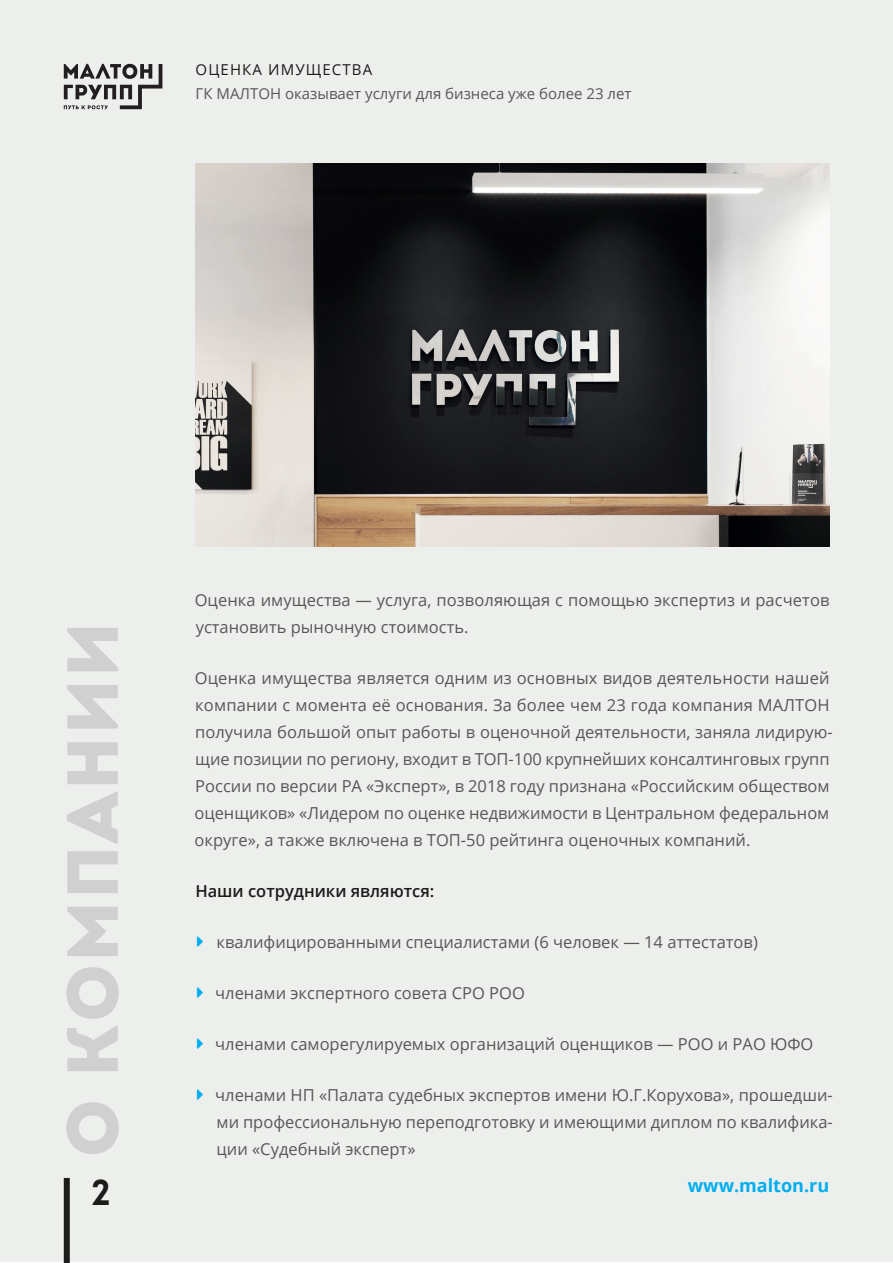
<style>
.page{position:relative;width:893px;height:1263px;background:#fff}
.page>*{position:absolute;margin:0;border:0;box-sizing:border-box;transform-origin:0 0}
.t1{font:900 72px "Intro";letter-spacing:.04em;color:#d0d0d0}
.t2{font:700 36px "Intro";color:#1d1c1b}
.t3{font:700 18px "Open Sans";color:#00aeef}
.Main_P{font:16.5px/27px "Open Sans";color:#575756}
.Main_P-2{font:600 16.5px "Open Sans";color:#1d1c1b}
.t4{font:15px "Open Sans";color:#575756}
.t5{font:15px "Open Sans";letter-spacing:.075em;color:#1d1c1b}
</style>
<div class="page">
<div style="left:1px;top:1px;width:892px;height:1261px;background:#edefed"></div>
<div style="left:64px;top:1178px;width:6px;height:85px;background:#1d1c1b"></div>
<svg style="left:64px;top:63px;width:98px;height:46px"></svg>
<img style="left:196px;top:164px;width:633px;height:382px">
<p class="t5" style="left:196px;top:60px;width:178px">ОЦЕНКА ИМУЩЕСТВА</p>
<p class="t4" style="left:196px;top:84px;width:437px">ГК МАЛТОН оказывает услуги для бизнеса уже более 23 лет</p>
<p class="t1" style="left:45px;top:1157px;width:536px;rotate:-90deg">О КОМПАНИИ</p>
<p class="Main_P" style="left:195px;top:586px;width:636px">Оценка имущества — услуга, позволяющая с помощью экспертиз и расчетов установить рыночную стоимость.</p>
<p class="Main_P" style="left:195px;top:664px;width:640px">Оценка имущества является одним из основных видов деятельности нашей компании с момента её основания. За более чем 23 года компания МАЛТОН получила большой опыт работы в оценочной деятельности, заняла лидирую&shy;щие позиции по региону, входит в ТОП-100 крупнейших консалтинговых групп России по версии РА «Эксперт», в 2018 году признана «Российским обществом оценщиков» «Лидером по оценке недвижимости в Центральном федеральном округе», а также включена в ТОП-50 рейтинга оценочных компаний.</p>
<p class="Main_P-2" style="left:195px;top:879px;width:241px">Наши сотрудники являются:</p>
<p class="Main_P" style="left:217px;top:928px;width:543px">квалифицированными специалистами (6 человек — 14 аттестатов)</p>
<p class="Main_P" style="left:215px;top:979px;width:311px">членами экспертного совета СРО РОО</p>
<p class="Main_P" style="left:215px;top:1030px;width:600px">членами саморегулируемых организаций оценщиков — РОО и РАО ЮФО</p>
<p class="Main_P" style="left:215px;top:1081px;width:619px;text-align:justify">членами НП «Палата судебных экспертов имени Ю.Г.Корухова», прошедши&shy;ми профессиональную переподготовку и имеющими диплом по квалифика&shy;ции «Судебный эксперт»</p>
<h2 class="t2" style="left:91px;top:1169px;width:21px">2</h2>
<p class="t3" style="left:688px;top:1172px;width:143px">www.malton.ru</p>
</div>
